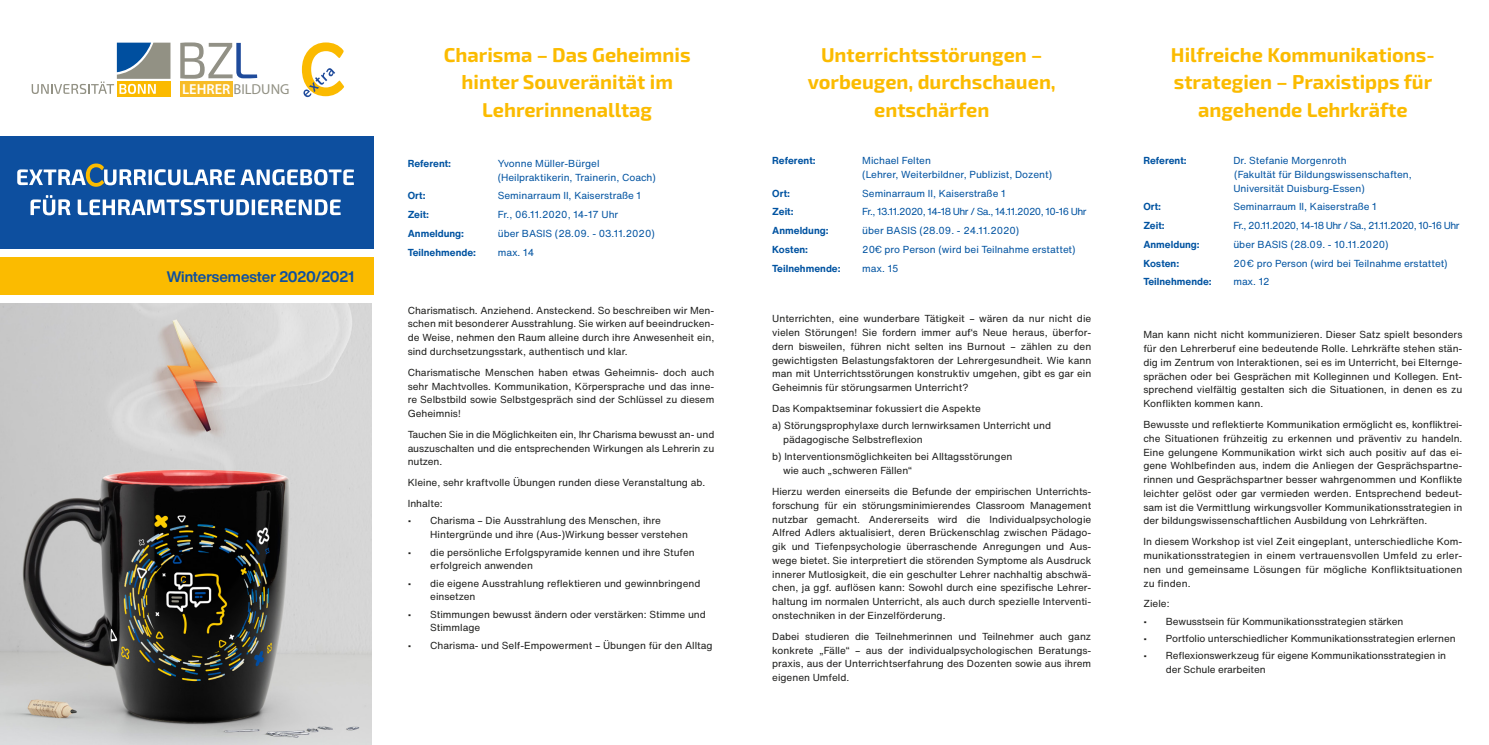
<style>
.page{position:relative;width:1489px;height:745px;background:#fff}
.page>*{position:absolute;margin:0;border:0;box-sizing:border-box;transform-origin:0 0}
.t1{font:700 20px/27.5px "Exo 2";color:#fbbb00;text-align:center}
.t2{font:700 15px "Helvetica Now Display";letter-spacing:-.01em;color:#0d4f9f}
.t3{font:14.5px "Myriad Pro";color:#929184}
.t4{font:10px/13.8px "Helvetica Now Text";color:#1d1d1b;text-align:justify}
.t5{font:10px/13.8px "Helvetica Now Text";color:#0053a1}
.t6{font:700 10px "Helvetica Now Text";color:#0053a1}
.t7{font:10px "Helvetica Now Text";letter-spacing:-.05em;color:#0053a1}
.s1{font-weight:600;color:#fff}
.s2{font-family:"Helvetica Now Display"}
</style>
<div class="page">
<div style="left:117px;top:81px;width:53px;height:15px;background:#fbba00"></div>
<svg style="left:32px;top:43px;width:138px;height:51px"></svg>
<div style="left:180px;top:81px;width:52px;height:15px;background:#f7bc27"></div>
<svg style="left:180px;top:42px;width:77px;height:37px"></svg>
<svg style="left:302px;top:42px;width:42px;height:55px"></svg>
<div style="left:0;top:136px;width:373px;height:112px;background:#0d4f9f"></div>
<div style="left:0;top:257px;width:373px;height:37px;background:#fbbb00"></div>
<svg style="left:17px;top:163px;width:337px;height:24px"></svg>
<svg style="left:31px;top:195px;width:310px;height:20px"></svg>
<img style="left:0;top:303px;width:372px;height:441px">
<h3 class="t3" style="left:182px;top:80px;width:109px"><span class="s1">LEHRER</span> BILDUNG</h3>
<h2 class="t2" style="left:167px;top:266px;width:189px">Wintersemester 2020/2021</h2>
<h1 class="t1" style="left:444px;top:42px;width:248px">Charisma – Das Geheimnis hinter Souveränität im<br>Lehrerinnenalltag</h1>
<p class="t6" style="left:407px;top:155px;width:45px">Referent:</p>
<p class="t5" style="left:497px;top:156px;width:160px">Yvonne Müller-Bürgel (Heilpraktikerin, Trainerin, Coach)</p>
<p class="t6" style="left:407px;top:188px;width:19px">Ort:</p>
<p class="t5" style="left:497px;top:188px;width:145px">Seminarraum II, Kaiserstraße 1</p>
<p class="t6" style="left:407px;top:207px;width:23px">Zeit:</p>
<p class="t5" style="left:497px;top:207px;width:122px">Fr., 06.11.2020, 14-17 Uhr</p>
<p class="t6" style="left:407px;top:225px;width:58px">Anmeldung:</p>
<p class="t5" style="left:497px;top:226px;width:158px">über BASIS (28.09. - 03.11.2020)</p>
<p class="t6" style="left:407px;top:244px;width:70px">Teilnehmende:</p>
<p class="t5" style="left:497px;top:245px;width:38px">max. 14</p>
<p class="t4" style="left:407px;top:302px;width:308px">Charismatisch. Anziehend. Ansteckend. So beschreiben wir Men&shy;schen mit besonderer Ausstrahlung. Sie wirken auf beeindrucken&shy;de Weise, nehmen den Raum alleine durch ihre Anwesenheit ein, sind durchsetzungsstark, authentisch und klar.</p>
<p class="t4" style="left:407px;top:365px;width:308px">Charismatische Menschen haben etwas Geheimnis- doch auch sehr Machtvolles. Kommunikation, Körpersprache und das inne&shy;re Selbstbild sowie Selbstgespräch sind der Schlüssel zu diesem Geheimnis!</p>
<p class="t4" style="left:407px;top:427px;width:308px">Tauchen Sie in die Möglichkeiten ein, Ihr Charisma bewusst an- und auszuschalten und die entsprechenden Wirkungen als Lehrerin zu nutzen.</p>
<p class="t4" style="left:407px;top:471px;width:299px;line-height:20.9px">Kleine, sehr kraftvolle Übungen runden diese Veranstaltung ab.<br>Inhalte:</p>
<p class="t4" style="left:430px;top:513px;width:259px;text-indent:-22px">• Charisma – Die Ausstrahlung des Menschen, ihre<br>Hintergründe und ihre (Aus-)Wirkung besser verstehen</p>
<p class="t4" style="left:430px;top:544px;width:266px;text-indent:-22px">• die persönliche Erfolgspyramide kennen und ihre Stufen erfolgreich anwenden</p>
<p class="t4" style="left:430px;top:575px;width:272px;text-indent:-22px">• die eigene Ausstrahlung reflektieren und gewinnbringend einsetzen</p>
<p class="t4" style="left:430px;top:606px;width:277px;text-indent:-22px">• Stimmungen bewusst ändern oder verstärken: Stimme und<br>Stimmlage</p>
<p class="t4" style="left:407px;top:637px;width:306px">• Charisma- und Self-Empowerment – Übungen für den Alltag</p>
<h1 class="t1" style="left:807px;top:42px;width:250px">Unterrichtsstörungen – vorbeugen, durchschauen, entschärfen</h1>
<p class="t6" style="left:772px;top:153px;width:45px">Referent:</p>
<p class="t5" style="left:862px;top:153px;width:191px">Michael Felten<br>(Lehrer, Weiterbildner, Publizist, Dozent)</p>
<p class="t6" style="left:772px;top:185px;width:19px">Ort:</p>
<p class="t5" style="left:862px;top:186px;width:145px">Seminarraum II, Kaiserstraße 1</p>
<p class="t6" style="left:772px;top:204px;width:23px">Zeit:</p>
<p class="t7" style="left:862px;top:204px;width:226px">Fr., 13.11.2020, 14-18 Uhr / Sa., 14.11.2020, 10-16 Uhr</p>
<p class="t6" style="left:772px;top:223px;width:58px">Anmeldung:</p>
<p class="t5" style="left:862px;top:223px;width:158px">über BASIS (28.09. - 24.11.2020)</p>
<p class="t6" style="left:772px;top:241px;width:37px">Kosten:</p>
<p class="t5" style="left:862px;top:242px;width:215px">20<span class="s2">€</span> pro Person (wird bei Teilnahme erstattet)</p>
<p class="t6" style="left:772px;top:260px;width:70px">Teilnehmende:</p>
<p class="t5" style="left:862px;top:261px;width:38px">max. 15</p>
<p class="t4" style="left:772px;top:311px;width:320px">Unterrichten, eine wunderbare Tätigkeit – wären da nur nicht die vielen Störungen! Sie fordern immer auf‘s Neue heraus, überfor&shy;dern bisweilen, führen nicht selten ins Burnout – zählen zu den gewichtigsten Belastungsfaktoren der Lehrergesundheit. Wie kann man mit Unterrichtsstörungen konstruktiv umgehen, gibt es gar ein Geheimnis für störungsarmen Unterricht?</p>
<p class="t4" style="left:772px;top:399px;width:280px;line-height:17.2px">Das Kompaktseminar fokussiert die Aspekte<br>a) Störungsprophylaxe durch lernwirksamen Unterricht und</p>
<p class="t4" style="left:772px;top:430px;width:242px;line-height:17.2px;text-indent:11px">pädagogische Selbstreflexion<br>b) Interventionsmöglichkeiten bei Alltagsstörungen</p>
<p class="t4" style="left:772px;top:459px;width:320px;line-height:20.9px;text-indent:11px">wie auch „schweren Fällen“<br>Hierzu werden einerseits die Befunde der empirischen Unterrichts-</p>
<p class="t4" style="left:772px;top:498px;width:320px">forschung für ein störungsminimierendes Classroom Management nutzbar gemacht. Andererseits wird die Individualpsychologie Alfred Adlers aktualisiert, deren Brückenschlag zwischen Pädago&shy;gik und Tiefenpsychologie überraschende Anregungen und Aus&shy;wege bietet. Sie interpretiert die störenden Symptome als Ausdruck innerer Mutlosigkeit, die ein geschulter Lehrer nachhaltig abschwä&shy;chen, ja ggf. auflösen kann: Sowohl durch eine spezifische Lehrer&shy;haltung im normalen Unterricht, als auch durch spezielle Interventi&shy;onstechniken in der Einzelförderung.</p>
<p class="t4" style="left:772px;top:628px;width:320px">Dabei studieren die Teilnehmerinnen und Teilnehmer auch ganz konkrete „Fälle“ – aus der individualpsychologischen Beratungs&shy;praxis, aus der Unterrichtserfahrung des Dozenten sowie aus ihrem eigenen Umfeld.</p>
<h1 class="t1" style="left:1170px;top:42px;width:265px">Hilfreiche Kommunikations&shy;strategien – Praxistipps für angehende Lehrkräfte</h1>
<p class="t6" style="left:1143px;top:153px;width:45px">Referent:</p>
<p class="t5" style="left:1233px;top:153px;width:180px">Dr. Stefanie Morgenroth<br>(Fakultät für Bildungswissenschaften,<br>Universität Duisburg-Essen)</p>
<p class="t6" style="left:1143px;top:199px;width:19px">Ort:</p>
<p class="t5" style="left:1233px;top:199px;width:145px">Seminarraum II, Kaiserstraße 1</p>
<p class="t6" style="left:1143px;top:218px;width:23px">Zeit:</p>
<p class="t7" style="left:1233px;top:218px;width:228px">Fr., 20.11.2020, 14-18 Uhr / Sa., 21.11.2020, 10-16 Uhr</p>
<p class="t6" style="left:1143px;top:236px;width:58px">Anmeldung:</p>
<p class="t5" style="left:1233px;top:237px;width:157px">über BASIS (28.09. - 10.11.2020)</p>
<p class="t6" style="left:1143px;top:255px;width:37px">Kosten:</p>
<p class="t5" style="left:1233px;top:256px;width:216px">20<span class="s2">€</span> pro Person (wird bei Teilnahme erstattet)</p>
<p class="t6" style="left:1143px;top:274px;width:70px">Teilnehmende:</p>
<p class="t5" style="left:1233px;top:274px;width:38px">max. 12</p>
<p class="t4" style="left:1143px;top:327px;width:320px">Man kann nicht nicht kommunizieren. Dieser Satz spielt besonders fü r den Lehrerberuf eine bedeutende Rolle. Lehrkräfte stehen stän&shy;dig im Zentrum von Interaktionen, sei es im Unterricht, bei Elternge&shy;sprächen oder bei Gesprächen mit Kolleginnen und Kollegen. Ent&shy;sprechend vielfältig gestalten sich die Situationen, in denen es zu Konflikten kommen kann.</p>
<p class="t4" style="left:1143px;top:417px;width:320px">Bewusste und reflektierte Kommunikation ermöglicht es, konfliktrei&shy;che Situationen frü hzeitig zu erkennen und präventiv zu handeln.<br>Eine gelungene Kommunikation wirkt sich auch positiv auf das ei&shy;gene Wohlbefinden aus, indem die Anliegen der Gesprächspartne&shy;rinnen und Gesprächspartner besser wahrgenommen und Konflikte leichter gelöst oder gar vermieden werden. Entsprechend bedeut&shy;sam ist die Vermittlung wirkungsvoller Kommunikationsstrategien in der bildungswissenschaftlichen Ausbildung von Lehrkräften.</p>
<p class="t4" style="left:1143px;top:534px;width:320px">In diesem Workshop ist viel Zeit eingeplant, unterschiedliche Kom&shy;munikationsstrategien in einem vertrauensvollen Umfeld zu erler&shy;nen und gemeinsame Lösungen fü r mögliche Konfliktsituationen zu finden.</p>
<p class="t4" style="left:1143px;top:596px;width:28px">Ziele:</p>
<p class="t4" style="left:1143px;top:613px;width:261px">• Bewusstsein fü r Kommunikationsstrategien stärken</p>
<p class="t4" style="left:1143px;top:631px;width:314px">• Portfolio unterschiedlicher Kommunikationsstrategien erlernen</p>
<p class="t4" style="left:1165px;top:648px;width:282px;text-indent:-22px">• Reflexionswerkzeug fü r eigene Kommunikationsstrategien in der Schule erarbeiten</p>
</div>
